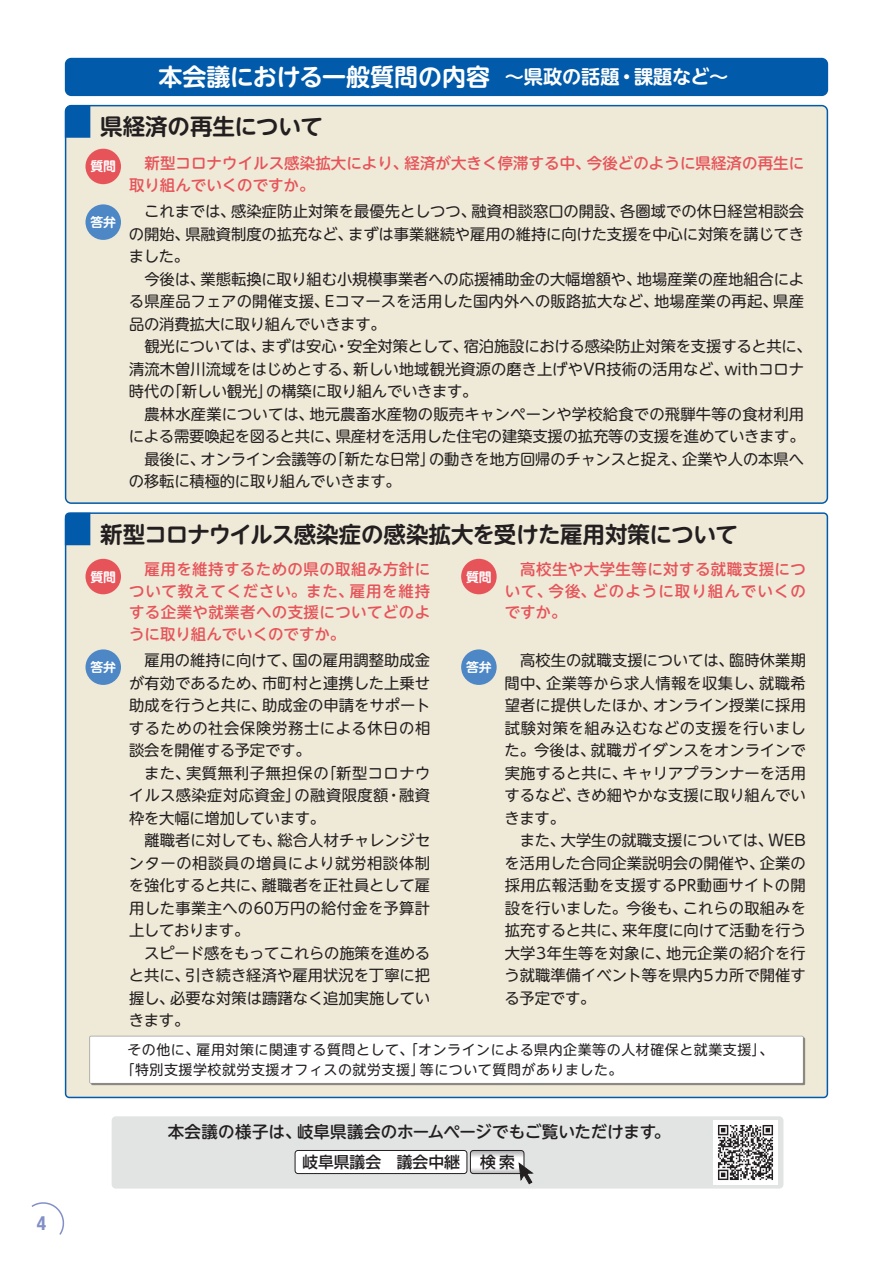
<style>
.page{position:relative;width:893px;height:1263px;background:#fff}
.page>*{position:absolute;margin:0;border:0;box-sizing:border-box;transform-origin:0 0}
.t1{font:700 24px "UD Shin M Go Pro De";letter-spacing:-.005em;color:#fff}
.t2{font:700 22.5px "UD Shin M Go Pro De";letter-spacing:-.02em;color:#231f20}
.t3{font:700 condensed 19.5px "Helvetica Neue";color:#838fc7}
.t4{font:500 16.5px "UD Shin M Go Pro";letter-spacing:-.005em;color:#231f20}
.t5{font:500 15.75px "Shin Go Pro";color:#231f20}
.t6{font:500 15.45px/21.5px "UD Shin M Go Pro";letter-spacing:.005em;color:#e6545a;text-align:justify}
.t7{font:15.3px/22.5px "UD Shin M Go Pro";color:#231f20}
.t8{font:13.95px/19.5px "UD Shin M Go Pro";letter-spacing:.04em;color:#231f20}
.t9{font:700 12.9px "UD Shin M Go Pro De";color:#fff}
.s1{font-size:19.2px}
.s2{font-family:"Shin M Go Pro"}
</style>
<div class="page">
<div style="left:65px;top:105px;width:763px;height:399px;background:#efe9d7"></div>
<div style="left:65px;top:58px;width:763px;height:38px;background:#015aaa;border-radius:6px"></div>
<svg style="left:65px;top:105px;width:25px;height:33px"></svg>
<div style="left:85px;top:149px;width:36px;height:35px;background:#e6545a;border-radius:50%"></div>
<div style="left:85px;top:204px;width:36px;height:36px;background:#4d87c6;border-radius:50%"></div>
<div style="left:65px;top:512px;width:763px;height:586px;background:#efe9d7"></div>
<svg style="left:90px;top:1036px;width:715px;height:49px"></svg>
<svg style="left:65px;top:513px;width:25px;height:32px"></svg>
<div style="left:85px;top:559px;width:36px;height:35px;background:#e6545a;border-radius:50%"></div>
<div style="left:85px;top:649px;width:36px;height:36px;background:#4d87c6;border-radius:50%"></div>
<div style="left:461px;top:559px;width:36px;height:35px;background:#e6545a;border-radius:50%"></div>
<div style="left:461px;top:649px;width:36px;height:36px;background:#4d87c6;border-radius:50%"></div>
<div style="left:112px;top:1116px;width:671px;height:72px;background:#e2e4e4;border-radius:4px"></div>
<div style="left:295px;top:1150px;width:172px;height:23px;background:#fff;border-radius:3px"></div>
<div style="left:295px;top:1150px;width:172px;height:24px;border:1px solid #231f20;border-radius:3px"></div>
<svg style="left:470px;top:1150px;width:64px;height:35px"></svg>
<img style="left:713px;top:1120px;width:65px;height:65px">
<svg style="left:31px;top:1202px;width:34px;height:33px"></svg>
<p class="t3" style="left:37px;top:1207px;width:11px">4</p>
<h1 class="t1" style="left:158px;top:57px;width:571px">本会議における一般質問の内容 <span class="s1">～県政の話題・課題など～</span></h1>
<h2 class="t2" style="left:100px;top:108px;width:224px">県経済の再生について</h2>
<p class="t6" style="left:129px;top:152px;width:677px">　新型コロナウイルス感染拡大により、経済が大きく停滞する中、今後どのように県経済の再生に取り組んでいくのですか。</p>
<p class="t7" style="left:129px;top:199px;width:684px">　これまでは、感染症防止対策を最優先としつつ、融資相談窓口の開設、各圏域での休日経営相談会の開始、県融資制度の拡充など、まずは事業継続や雇用の維持に向けた支援を中心に対策を講じてきました。<br>　今後は、業態転換に取り組む小規模事業者への応援補助金の大幅増額や、地場産業の産地組合による県産品フェアの開催支援、Eコマースを活用した国内外への販路拡大など、地場産業の再起、県産品の消費拡大に取り組んでいきます。<br>　観光については、まずは安心・安全対策として、宿泊施設における感染防止対策を支援すると共に、清流木曽川流域をはじめとする、新しい地域観光資源の磨き上げや<span class="s2">VR</span>技術の活用など、withコロナ時代の「新しい観光」の構築に取り組んでいきます。<br>　農林水産業については、地元農畜水産物の販売キャンペーンや学校給食での飛騨牛等の食材利用による需要喚起を図ると共に、県産材を活用した住宅の建築支援の拡充等の支援を進めていきます。　最後に、オンライン会議等の「新たな日常」の動きを地方回帰のチャンスと捉え、企業や人の本県への移転に積極的に取り組んでいきます。</p>
<p class="t9" style="left:90px;top:156px;width:27px">質問</p>
<p class="t9" style="left:90px;top:212px;width:27px">答弁</p>
<h2 class="t2" style="left:100px;top:516px;width:639px">新型コロナウイルス感染症の感染拡大を受けた雇用対策について</h2>
<p class="t6" style="left:129px;top:558px;width:303px">　雇用を維持するための県の取組み方針について教えてください。また、雇用を維持する企業や就業者への支援についてどのように取り組んでいくのですか。</p>
<p class="t7" style="left:129px;top:648px;width:303px">　雇用の維持に向けて、国の雇用調整助成金が有効であるため、市町村と連携した上乗せ助成を行うと共に、助成金の申請をサポートするための社会保険労務士による休日の相談会を開催する予定です。<br>　また、実質無利子無担保の「新型コロナウイルス感染症対応資金」の融資限度額・融資枠を大幅に増加しています。<br>　離職者に対しても、総合人材チャレンジセンターの相談員の増員により就労相談体制を強化すると共に、離職者を正社員として雇用した事業主への60万円の給付金を予算計上しております。<br>　スピード感をもってこれらの施策を進めると共に、引き続き経済や雇用状況を丁寧に把握し、必要な対策は躊躇なく追加実施していきます。</p>
<p class="t6" style="left:505px;top:558px;width:303px">　高校生や大学生等に対する就職支援について、今後、どのように取り組んでいくのですか。</p>
<p class="t7" style="left:505px;top:648px;width:303px">　高校生の就職支援については、臨時休業期間中、企業等から求人情報を収集し、就職希望者に提供したほか、オンライン授業に採用試験対策を組み込むなどの支援を行いました。今後は、就職ガイダンスをオンラインで実施すると共に、キャリアプランナーを活用するなど、きめ細やかな支援に取り組んでいきます。<br>　また、大学生の就職支援については、<span class="s2">WEB</span>を活用した合同企業説明会の開催や、企業の採用広報活動を支援するPR動画サイトの開設を行いました。今後も、これらの取組みを拡充すると共に、来年度に向けて活動を行う大学3年生等を対象に、地元企業の紹介を行う就職準備イベント等を県内5カ所で開催する予定です。</p>
<p class="t9" style="left:90px;top:566px;width:27px">質問</p>
<p class="t9" style="left:466px;top:566px;width:27px">質問</p>
<p class="t9" style="left:90px;top:657px;width:27px">答弁</p>
<p class="t9" style="left:466px;top:657px;width:27px">答弁</p>
<p class="t8" style="left:120px;top:1040px;width:654px;text-indent:7px">その他に、雇用対策に関連する質問として、「オンラインによる県内企業等の人材確保と就業支援」、「特別支援学校就労支援オフィスの就労支援」等について質問がありました。</p>
<p class="t4" style="left:168px;top:1118px;width:504px">本会議の様子は、岐阜県議会のホームページでもご覧いただけます。</p>
<p class="t5" style="left:302px;top:1149px;width:159px">岐阜県議会　議会中継</p>
<p class="t5" style="left:480px;top:1149px;width:36px">検索</p>
</div>
